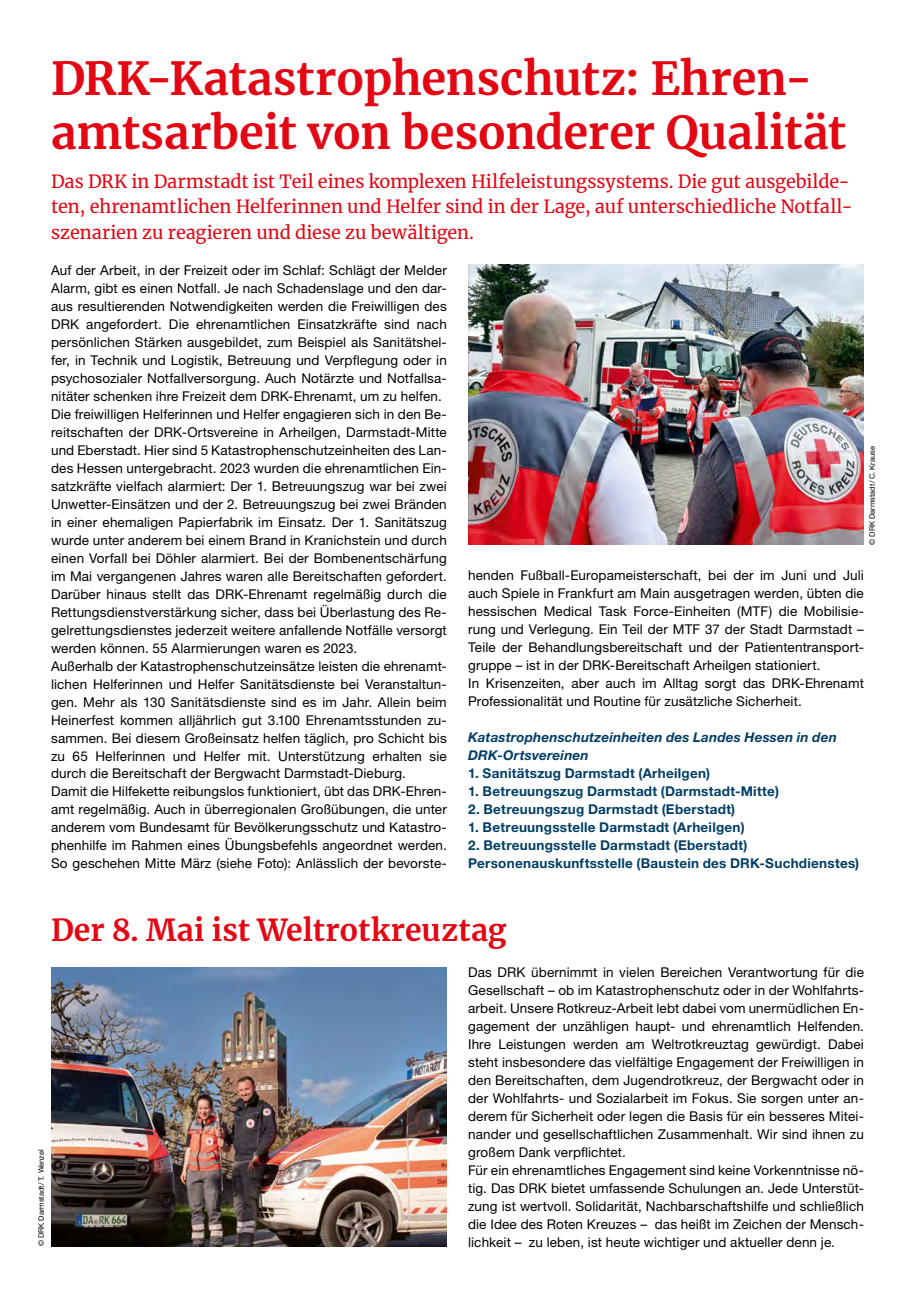
<style>
.page{position:relative;width:915px;height:1297px;background:#fff}
.page>*{position:absolute;margin:0;border:0;box-sizing:border-box;transform-origin:0 0}
.MGB_Headline{font:700 45px/54px "Merriweather";color:#e30613}
.MGB_Headline-2{font:700 30px "Merriweather";letter-spacing:.005em;color:#e30613}
.MGB_Subline{font:18px/25.5px "Merriweather";letter-spacing:-.005em;color:#e30613}
.MGB_Copy{font:13.5px/18px "Helvetica Neue LT Pro";letter-spacing:.01em;color:#000;text-align:justify}
.MGB_Info{font:700 13.5px "Helvetica Neue LT Pro";letter-spacing:.02em;color:#003e66}
.MGB_Info-2{font:italic 700 13.5px/18px "Helvetica Neue LT Pro";letter-spacing:.01em;color:#003e66}
.MGB_Fotocredits{font:7.5px "Helvetica Neue LT Pro";color:#000}
</style>
<div class="page">
<img style="left:468px;top:265px;width:395px;height:280px">
<img style="left:51px;top:967px;width:395px;height:280px">
<p class="MGB_Headline" style="left:51px;top:50px;width:796px">DRK-Katastrophenschutz: Ehren&shy;amtsarbeit von besonderer Qualität</p>
<p class="MGB_Subline" style="left:51px;top:168px;width:802px">Das DRK in Darmstadt ist Teil eines komplexen Hilfeleistungssystems. Die gut ausgebilde&shy;ten, ehrenamtlichen Helferinnen und Helfer sind in der Lage, auf unterschiedliche Notfall&shy;szenarien zu reagieren und diese zu bewältigen.</p>
<p class="MGB_Copy" style="left:51px;top:260px;width:397px">Auf der Arbeit, in der Freizeit oder im Schlaf: Schlägt der Melder Alarm, gibt es einen Notfall. Je nach Schadenslage und den dar&shy;aus resultierenden Notwendigkeiten werden die Freiwilligen des DRK angefordert. Die ehrenamtlichen Einsatzkräfte sind nach persönlichen Stärken ausgebildet, zum Beispiel als Sanitätshel&shy;fer, in Technik und Logistik, Betreuung und Verpflegung oder in psychosozialer Notfallversorgung. Auch Notärzte und Notfallsa&shy;nitäter schenken ihre Freizeit dem DRK-Ehrenamt, um zu helfen.</p>
<p class="MGB_Copy" style="left:51px;top:404px;width:397px">Die freiwilligen Helferinnen und Helfer engagieren sich in den Be&shy;reitschaften der DRK-Ortsvereine in Arheilgen, Darmstadt-Mitte und Eberstadt. Hier sind 5 Katastrophenschutzeinheiten des Lan&shy;des Hessen untergebracht. 2023 wurden die ehrenamtlichen Ein&shy;satzkräfte vielfach alarmiert: Der 1. Betreuungszug war bei zwei Unwetter-Einsätzen und der 2. Betreuungszug bei zwei Bränden in einer ehemaligen Papierfabrik im Einsatz. Der 1. Sanitätszug wurde unter anderem bei einem Brand in Kranichstein und durch einen Vorfall bei Döhler alarmiert. Bei der Bombenentschärfung im Mai vergangenen Jahres waren alle Bereitschaften gefordert.<br>Darüber hinaus stellt das DRK-Ehrenamt regelmäßig durch die Rettungsdienstverstärkung sicher, dass bei Überlastung des Re&shy;gelrettungsdienstes jederzeit weitere anfallende Notfälle versorgt werden können. 55 Alarmierungen waren es 2023.</p>
<p class="MGB_Copy" style="left:51px;top:656px;width:397px">Außerhalb der Katastrophenschutzeinsätze leisten die ehrenamt&shy;lichen Helferinnen und Helfer Sanitätsdienste bei Veranstaltun&shy;gen. Mehr als 130 Sanitätsdienste sind es im Jahr. Allein beim Heinerfest kommen alljährlich gut 3.100 Ehrenamtsstunden zu&shy;sammen. Bei diesem Großeinsatz helfen täglich, pro Schicht bis zu 65 Helferinnen und Helfer mit. Unterstützung erhalten sie durch die Bereitschaft der Bergwacht Darmstadt-Dieburg.</p>
<p class="MGB_Copy" style="left:51px;top:782px;width:397px">Damit die Hilfekette reibungslos funktioniert, übt das DRK-Ehren&shy;amt regelmäßig. Auch in überregionalen Großübungen, die unter anderem vom Bundesamt für Bevölkerungsschutz und Katastro&shy;phenhilfe im Rahmen eines Übungsbefehls angeordnet werden.<br>So geschehen Mitte März (siehe Foto): Anlässlich der bevorste-</p>
<p class="MGB_Fotocredits" style="left:867px;top:545px;width:100px;rotate:-90deg">© DRK Darmstadt/C. Krause</p>
<p class="MGB_Copy" style="left:468px;top:566px;width:397px">henden Fußball-Europameisterschaft, bei der im Juni und Juli auch Spiele in Frankfurt am Main ausgetragen werden, übten die hessischen Medical Task Force-Einheiten (MTF) die Mobilisie&shy;rung und Verlegung. Ein Teil der MTF 37 der Stadt Darmstadt – Teile der Behandlungsbereitschaft und der Patiententransport&shy;gruppe – ist in der DRK-Bereitschaft Arheilgen stationiert.</p>
<p class="MGB_Copy" style="left:468px;top:674px;width:397px">In Krisenzeiten, aber auch im Alltag sorgt das DRK-Ehrenamt<br>Professionalität und Routine für zusätzliche Sicherheit.</p>
<p class="MGB_Info-2" style="left:468px;top:728px;width:370px">Katastrophenschutzeinheiten des Landes Hessen in den<br>DRK-Ortsvereinen</p>
<p class="MGB_Info" style="left:468px;top:765px;width:243px">1. Sanitätszug Darmstadt (Arheilgen)</p>
<p class="MGB_Info" style="left:468px;top:783px;width:312px">1. Betreuungszug Darmstadt (Darmstadt-Mitte)</p>
<p class="MGB_Info" style="left:468px;top:801px;width:268px">2. Betreuungszug Darmstadt (Eberstadt)</p>
<p class="MGB_Info" style="left:468px;top:819px;width:278px">1. Betreuungsstelle Darmstadt (Arheilgen)</p>
<p class="MGB_Info" style="left:468px;top:837px;width:280px">2. Betreuungsstelle Darmstadt (Eberstadt)</p>
<p class="MGB_Info" style="left:468px;top:855px;width:392px">Personenauskunftsstelle (Baustein des DRK-Suchdienstes)</p>
<p class="MGB_Fotocredits" style="left:37px;top:1246px;width:98px;rotate:-90deg">© DRK Darmstadt/T. Wenzel</p>
<p class="MGB_Headline-2" style="left:51px;top:909px;width:457px">Der 8. Mai ist Weltrotkreuztag</p>
<p class="MGB_Copy" style="left:468px;top:962px;width:397px">Das DRK übernimmt in vielen Bereichen Verantwortung für die Gesellschaft – ob im Katastrophenschutz oder in der Wohlfahrts&shy;arbeit. Unsere Rotkreuz-Arbeit lebt dabei vom unermüdlichen En&shy;gagement der unzähligen haupt- und ehrenamtlich Helfenden.<br>Ihre Leistungen werden am Weltrotkreuztag gewürdigt. Dabei steht insbesondere das vielfältige Engagement der Freiwilligen in den Bereitschaften, dem Jugendrotkreuz, der Bergwacht oder in der Wohlfahrts- und Sozialarbeit im Fokus. Sie sorgen unter an&shy;derem für Sicherheit oder legen die Basis für ein besseres Mitei&shy;nander und gesellschaftlichen Zusammenhalt. Wir sind ihnen zu großem Dank verpflichtet.</p>
<p class="MGB_Copy" style="left:468px;top:1160px;width:397px">Für ein ehrenamtliches Engagement sind keine Vorkenntnisse nö&shy;tig. Das DRK bietet umfassende Schulungen an. Jede Unterstüt&shy;zung ist wertvoll. Solidarität, Nachbarschaftshilfe und schließlich die Idee des Roten Kreuzes – das heißt im Zeichen der Mensch&shy;lichkeit – zu leben, ist heute wichtiger und aktueller denn je.</p>
</div>
